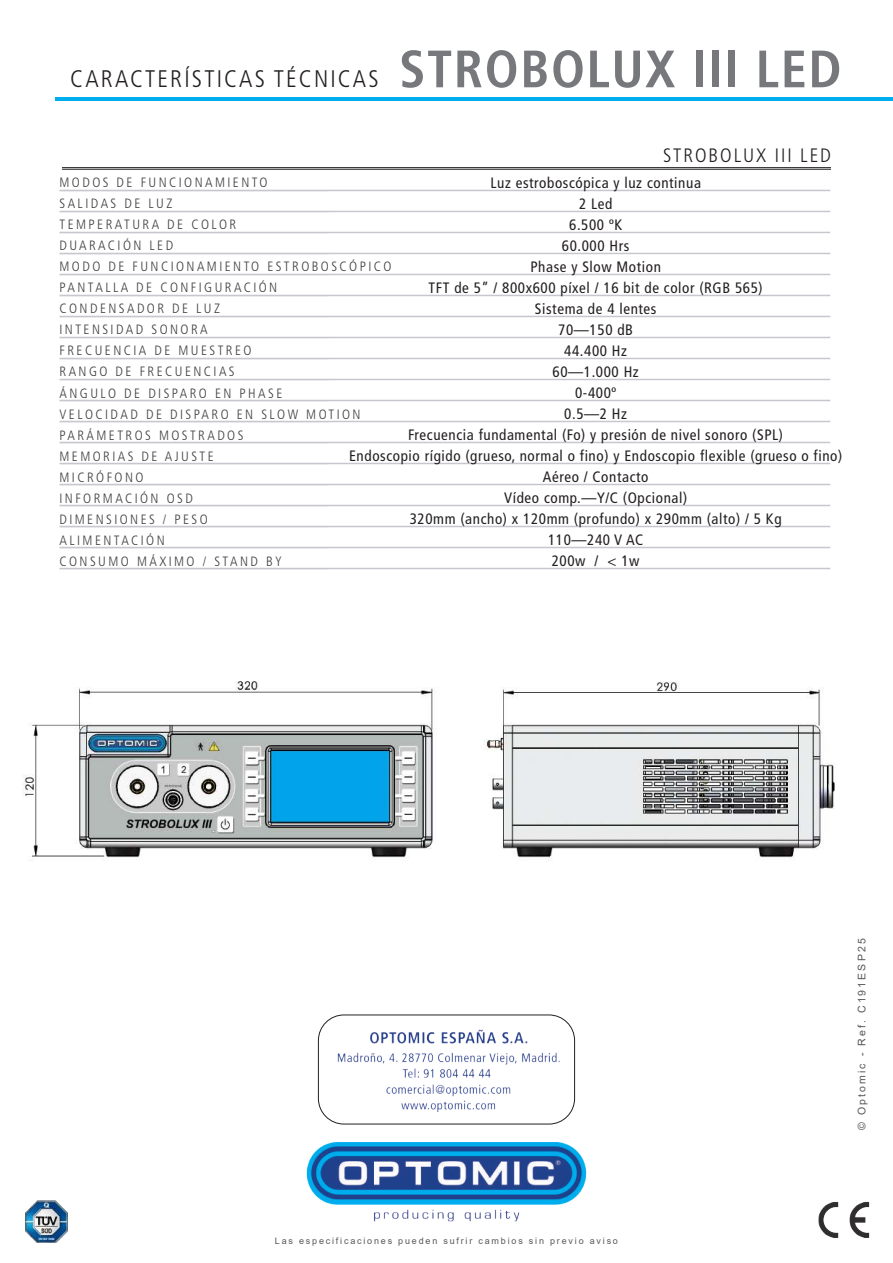
<style>
.page{position:relative;width:893px;height:1263px;background:#fff}
.page>*{position:absolute;margin:0;border:0;box-sizing:border-box;transform-origin:0 0}
.t1{font:300 condensed 24px "Frutiger LT Std";letter-spacing:.09em;color:#231f20}
.t2{font:300 condensed 19.35px "Frutiger LT Std";letter-spacing:.1em;color:#231f20}
.t3{font:condensed 15.15px/21px "Frutiger LT Std";letter-spacing:.04em;color:#231f20;text-align:center}
.t4{font:300 condensed 13.5px/21px "Frutiger LT Std";letter-spacing:.18em;color:#3e3e3f}
.t5{font:10.5px "Arial";letter-spacing:.2em;color:#57585a}
.t6{font:9px "Arial";letter-spacing:.2em;color:#57585a}
.s1{font-weight:700;font-size:52.5px;color:#76787b}
</style>
<div class="page">
<img style="left:25px;top:1200px;width:43px;height:43px">
<img style="left:819px;top:1201px;width:51px;height:37px">
<div style="left:318px;top:1015px;width:257px;height:109px;border:1px solid #231f20;border-radius:26px"></div>
<hr style="left:60px;top:190px;width:770px;height:2px;background:#c7c7ce">
<hr style="left:31px;top:191px;width:799px;height:2px;background:#fff">
<hr style="left:60px;top:211px;width:770px;height:2px;background:#c7c7ce">
<hr style="left:31px;top:212px;width:799px;height:2px;background:#fff">
<hr style="left:60px;top:232px;width:770px;height:2px;background:#c7c7ce">
<hr style="left:31px;top:233px;width:799px;height:2px;background:#fff">
<hr style="left:60px;top:253px;width:770px;height:2px;background:#c7c7ce">
<hr style="left:31px;top:254px;width:799px;height:2px;background:#fff">
<hr style="left:60px;top:274px;width:770px;height:2px;background:#c7c7ce">
<hr style="left:31px;top:275px;width:799px;height:2px;background:#fff">
<hr style="left:60px;top:295px;width:770px;height:2px;background:#c7c7ce">
<hr style="left:31px;top:296px;width:799px;height:2px;background:#fff">
<hr style="left:60px;top:316px;width:770px;height:2px;background:#c7c7ce">
<hr style="left:31px;top:317px;width:799px;height:2px;background:#fff">
<hr style="left:60px;top:337px;width:770px;height:2px;background:#c7c7ce">
<hr style="left:31px;top:338px;width:799px;height:2px;background:#fff">
<hr style="left:60px;top:358px;width:770px;height:2px;background:#c7c7ce">
<hr style="left:31px;top:359px;width:799px;height:2px;background:#fff">
<hr style="left:60px;top:379px;width:770px;height:2px;background:#c7c7ce">
<hr style="left:31px;top:380px;width:799px;height:2px;background:#fff">
<hr style="left:60px;top:400px;width:770px;height:2px;background:#c7c7ce">
<hr style="left:31px;top:401px;width:799px;height:2px;background:#fff">
<hr style="left:60px;top:421px;width:770px;height:2px;background:#c7c7ce">
<hr style="left:31px;top:422px;width:799px;height:2px;background:#fff">
<hr style="left:60px;top:442px;width:770px;height:2px;background:#c7c7ce">
<hr style="left:31px;top:443px;width:799px;height:2px;background:#fff">
<hr style="left:60px;top:463px;width:770px;height:2px;background:#c7c7ce">
<hr style="left:31px;top:464px;width:799px;height:2px;background:#fff">
<hr style="left:60px;top:484px;width:770px;height:2px;background:#c7c7ce">
<hr style="left:31px;top:485px;width:799px;height:2px;background:#fff">
<hr style="left:60px;top:505px;width:770px;height:2px;background:#c7c7ce">
<hr style="left:31px;top:506px;width:799px;height:2px;background:#fff">
<hr style="left:60px;top:526px;width:770px;height:2px;background:#c7c7ce">
<hr style="left:31px;top:527px;width:799px;height:2px;background:#fff">
<hr style="left:60px;top:547px;width:770px;height:2px;background:#c7c7ce">
<hr style="left:31px;top:548px;width:799px;height:2px;background:#fff">
<hr style="left:60px;top:568px;width:770px;height:2px;background:#c7c7ce">
<hr style="left:31px;top:569px;width:799px;height:2px;background:#fff">
<hr style="left:62px;top:167px;width:769px;height:1px;background:#231f20">
<hr style="left:62px;top:169px;width:769px;height:1px;background:#231f20">
<img style="left:306px;top:1142px;width:281px;height:79px">
<img style="left:23px;top:681px;width:812px;height:180px">
<img style="left:324px;top:1015px;width:245px;height:103px">
<hr style="left:56px;top:97px;width:837px;height:4px;background:#00aeef">
<h1 class="t1" style="left:70px;top:65px;width:773px">CARACTERÍSTICAS TÉCNICAS <span class="s1">STROBOLUX III LED</span></h1>
<p class="t2" style="left:663px;top:144px;width:169px">STROBOLUX III LED</p>
<p class="t3" style="left:349px;top:172px;width:495px">Luz estroboscópica y luz continua<br>2 Led<br>6.500 ºK<br>60.000 Hrs<br>Phase y Slow Motion<br>TFT de 5” / 800x600 píxel / 16 bit de color (RGB 565)<br>Sistema de 4 lentes<br>70—150 dB<br>44.400 Hz<br>60—1.000 Hz<br>0-400º<br>0.5—2 Hz<br>Frecuencia fundamental (Fo) y presión de nivel sonoro (SPL)<br>Endoscopio rígido (grueso, normal o fino) y Endoscopio flexible (grueso o fino)<br>Aéreo / Contacto<br>Vídeo comp.—Y/C (Opcional)<br>320mm (ancho) x 120mm (profundo) x 290mm (alto) / 5 Kg<br>110—240 V AC<br>200w / &lt; 1w</p>
<p class="t4" style="left:60px;top:172px;width:333px">MODOS DE FUNCIONAMIENTO<br>SALIDAS DE LUZ<br>TEMPERATURA DE COLOR<br>DUARACIÓN LED<br>MODO DE FUNCIONAMIENTO ESTROBOSCÓPICO<br>PANTALLA DE CONFIGURACIÓN<br>CONDENSADOR DE LUZ<br>INTENSIDAD SONORA<br>FRECUENCIA DE MUESTREO<br>RANGO DE FRECUENCIAS<br>ÁNGULO DE DISPARO EN PHASE<br>VELOCIDAD DE DISPARO EN SLOW MOTION<br>PARÁMETROS MOSTRADOS<br>MEMORIAS DE AJUSTE<br>MICRÓFONO<br>INFORMACIÓN OSD<br>DIMENSIONES / PESO<br>ALIMENTACIÓN<br>CONSUMO MÁXIMO / STAND BY</p>
<p class="t6" style="left:275px;top:1235px;width:344px">Las especificaciones pueden sufrir cambios sin previo aviso</p>
<p class="t5" style="left:855px;top:1130px;width:193px;rotate:-90deg">© Optomic - Ref. C191ESP25</p>
</div>
